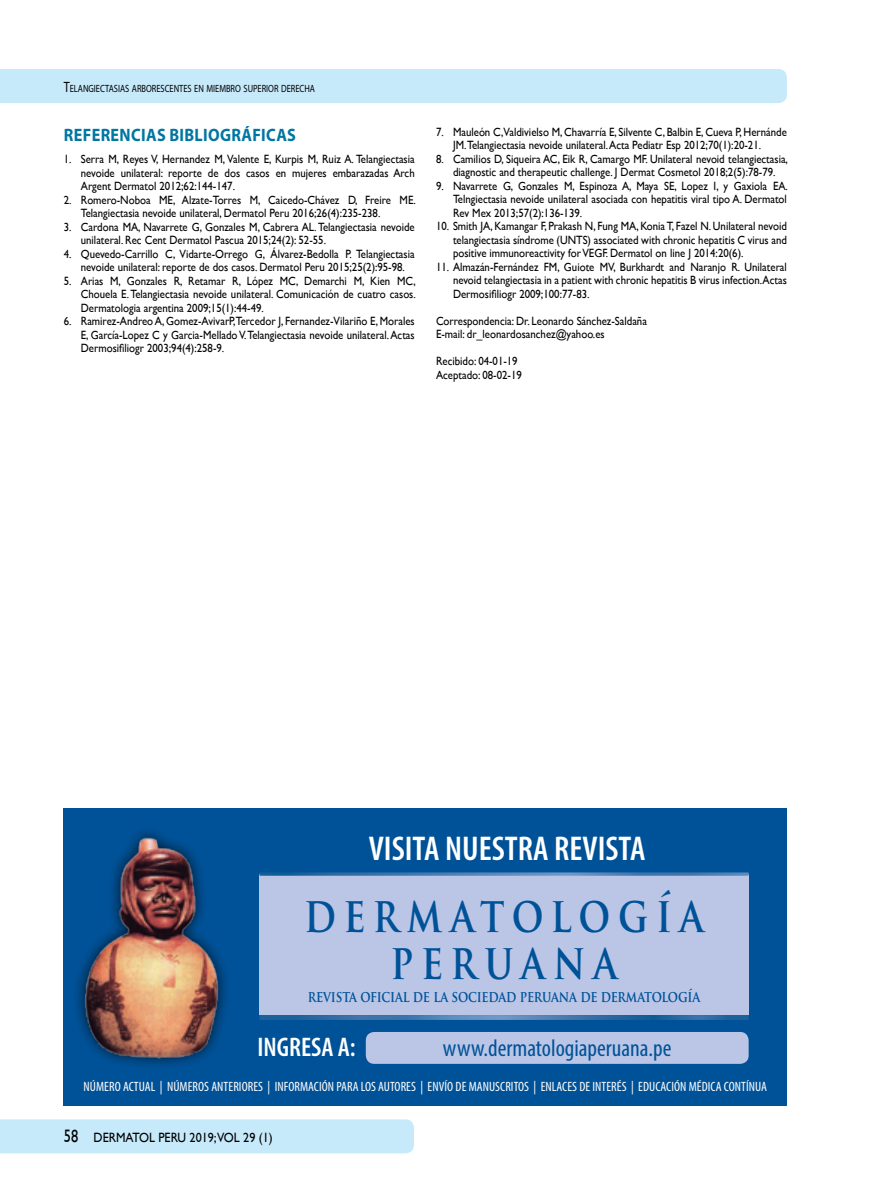
<style>
.page{position:relative;width:872px;height:1191px;background:#fff}
.page>*{position:absolute;margin:0;border:0;box-sizing:border-box;transform-origin:0 0}
.t1{font:700 48.3px/47.1px "Trajan Pro";letter-spacing:.195em;color:#005298;text-align:center;scale:.8 1}
.t2{font:600 condensed 34.5px "Myriad Pro";color:#fff}
.t3{font:600 condensed 27px "Myriad Pro";color:#fff}
.t4{font:condensed 24px "Myriad Pro";color:#005298}
.t5{font:700 18px "Myriad Pro";letter-spacing:.02em;color:#0076a3;scale:.9 1}
.t6{font:700 15.6px "Trajan Pro";letter-spacing:-.015em;color:#005298;scale:.8 1}
.t7{font:condensed 13.5px "Myriad Pro";letter-spacing:.005em;color:#fff}
.t8{font:13.5px "Gill Sans";color:#000;scale:.9 1}
.t9{font:12px/13.5px "Gill Sans";color:#000;text-align:justify;scale:.9 1}
.t10{font:10.5px "Myriad Pro";color:#000;scale:.8 1}
.s1{font-size:15px}
.s2{font-size:18px}
</style>
<div class="page">
<div style="left:0;top:69px;width:787px;height:34px;background:#c7eafb"></div>
<div style="left:0;top:1119px;width:414px;height:34px;background:#c7eafb"></div>
<div style="left:64px;top:808px;width:723px;height:298px;background:#005298"></div>
<div style="left:259px;top:874px;width:489px;height:141px;background:#bbc6e6"></div>
<div style="left:366px;top:1032px;width:382px;height:31px;background:#bbc6e6;border-radius:9px"></div>
<svg style="left:259px;top:1015px;width:489px;height:5px;background:#3a73a9"></svg>
<hr style="left:259px;top:872px;width:489px;height:3px;background:#fff">
<div style="left:72px;top:824px;width:159px;height:246px;background:#000;opacity:.75"></div>
<img style="left:82px;top:830px;width:139px;height:233px">
<p class="t10" style="left:64px;top:82px;width:315px"><span class="s1">T</span>ELANGIECTASIAS ARBORESCENTES EN MIEMBRO SUPERIOR DERECHA</p>
<h3 class="t5" style="left:64px;top:123px;width:259px">REFERENCIAS BIBLIOGRÁFICAS</h3>
<p class="t9" style="left:81px;top:152px;width:372px;text-indent:-17px">1. Serra M, Reyes V, Hernandez M, Valente E, Kurpis M, Ruiz A. Telangiectasia nevoide unilateral: reporte de dos casos en mujeres embarazadas Arch Argent Dermatol 2012;62:144-147.</p>
<p class="t9" style="left:81px;top:193px;width:374px;text-indent:-17px">2. Romero-Noboa ME, Alzate-Torres M, Caicedo-Chávez D, Freire ME.<br>Telangiectasia nevoide unilateral, Dermatol Peru 2016;26(4):235-238.</p>
<p class="t9" style="left:81px;top:220px;width:372px;text-indent:-17px">3. Cardona MA, Navarrete G, Gonzales M, Cabrera AL. Telangiectasia nevoide unilateral. Rec Cent Dermatol Pascua 2015;24(2): 52-55.</p>
<p class="t9" style="left:81px;top:247px;width:372px;text-indent:-17px">4. Quevedo-Carrillo C, Vidarte-Orrego G, Álvarez-Bedolla P. Telangiectasia nevoide unilateral: reporte de dos casos. Dermatol Peru 2015;25(2):95-98.</p>
<p class="t9" style="left:81px;top:274px;width:374px;text-indent:-17px">5. Arias M, Gonzales R, Retamar R, López MC, Demarchi M, Kien MC, Chouela E. Telangiectasia nevoide unilateral. Comunicación de cuatro casos.<br>Dermatologia argentina 2009;15(1):44-49.</p>
<p class="t9" style="left:81px;top:314px;width:372px;text-indent:-17px">6. Ramirez-Andreo A, Gomez-AvivarP,Tercedor J, Fernandez-Vilariño E, Morales E, García-Lopez C y Garcia-Mellado V. Telangiectasia nevoide unilateral. Actas Dermosifiliogr 2003;94(4):258-9.</p>
<p class="t9" style="left:453px;top:125px;width:372px;text-indent:-17px">7. Mauleón C,Valdivielso M, Chavarría E, Silvente C, Balbin E, Cueva P, Hernánde<br>JM.Telangiectasia nevoide unilateral. Acta Pediatr Esp 2012;70(1):20-21.</p>
<p class="t9" style="left:436px;top:152px;width:392px;text-align:center">8. Camilios D, Siqueira AC, Eik R, Camargo MF. Unilateral nevoid telangiectasia, diagnostic and therapeutic challenge. J Dermat Cosmetol 2018;2(5):78-79.</p>
<p class="t9" style="left:453px;top:179px;width:374px;text-indent:-17px">9. Navarrete G, Gonzales M, Espinoza A, Maya SE, Lopez I, y Gaxiola EA.<br>Telngiectasia nevoide unilateral asociada con hepatitis viral tipo A. Dermatol Rev Mex 2013;57(2):136-139.</p>
<p class="t9" style="left:453px;top:219px;width:372px;text-indent:-17px">10. Smith JA, Kamangar F, Prakash N, Fung MA, Konia T, Fazel N. Unilateral nevoid telangiectasia síndrome (UNTS) associated with chronic hepatitis C virus and positive immunoreactivity for VEGF. Dermatol on line J 2014:20(6).</p>
<p class="t9" style="left:453px;top:260px;width:372px;text-indent:-17px">11. Almazán-Fernández FM, Guiote MV, Burkhardt and Naranjo R. Unilateral nevoid telangiectasia in a patient with chronic hepatitis B virus infection.Actas Dermosifiliogr 2009;100:77-83.</p>
<p class="t9" style="left:436px;top:314px;width:236px">Correspondencia: Dr. Leonardo Sánchez-Saldaña<br>E-mail: dr_leonardosanchez@yahoo.es</p>
<p class="t9" style="left:436px;top:354px;width:97px">Recibido: 04-01-19<br>Aceptado: 08-02-19</p>
<h2 class="t2" style="left:369px;top:830px;width:278px">VISITA NUESTRA REVISTA</h2>
<h1 class="t1" style="left:304px;top:891px;width:501px">DERMATOLOGÍA<br>PERUANA</h1>
<h3 class="t6" style="left:308px;top:986px;width:492px">REVISTA OFICIAL DE LA SOCIEDAD PERUANA DE DERMATOLOGÍA</h3>
<h3 class="t4" style="left:443px;top:1034px;width:230px">www.dermatologiaperuana.pe</h3>
<h3 class="t3" style="left:257px;top:1032px;width:100px">INGRESA A:</h3>
<p class="t7" style="left:84px;top:1078px;width:685px">NÚMERO ACTUAL | NÚMEROS ANTERIORES | INFORMACIÓN PARA LOS AUTORES | ENVÍO DE MANUSCRITOS | ENLACES DE INTERÉS | EDUCACIÓN MÉDICA CONTÍNUA</p>
<p class="t8" style="left:64px;top:1129px;width:234px"><span class="s2">58</span> DERMATOL PERU 2019;VOL 29 (1)</p>
</div>
